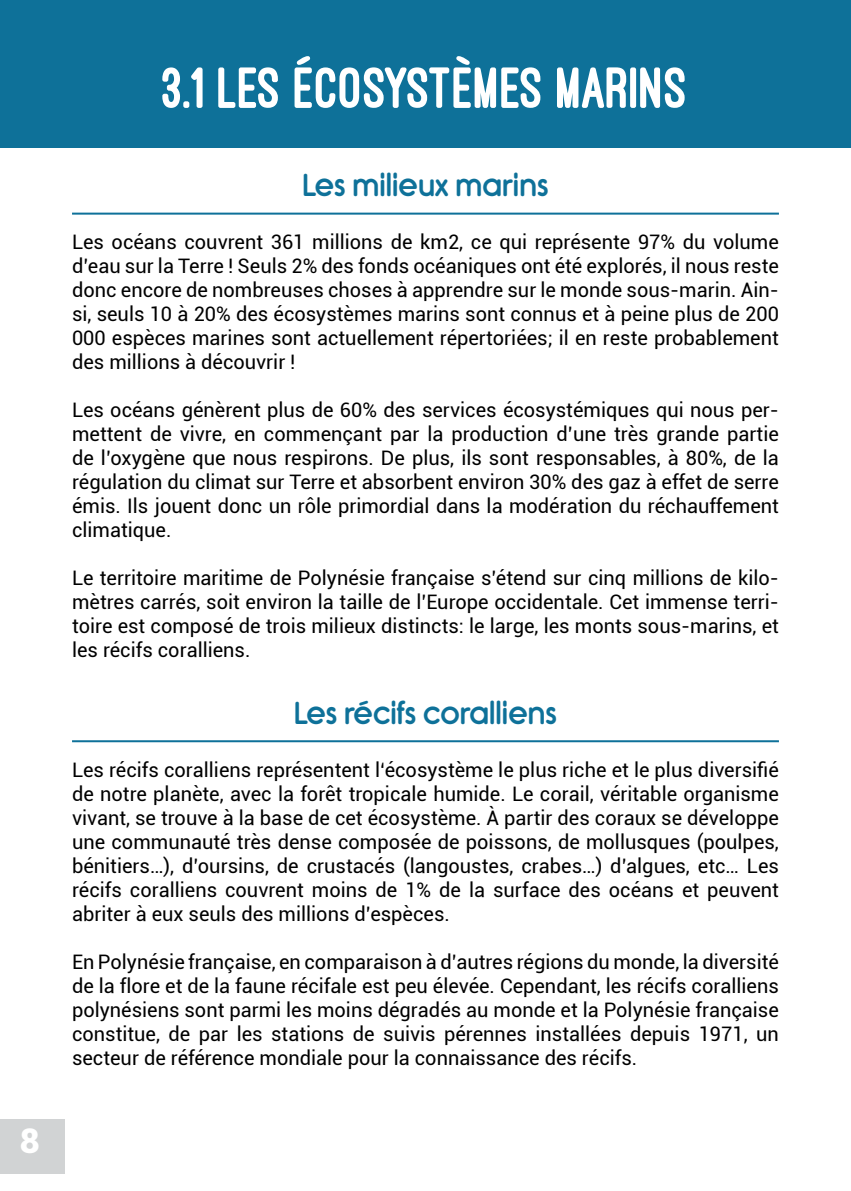
<style>
.page{position:relative;width:851px;height:1191px;background:#fff}
.page>*{position:absolute;margin:0;border:0;box-sizing:border-box;transform-origin:0 0}
.t1{font:800 60px "Ostrich Sans";color:#fff}
.t2{font:900 34px "Roboto";color:#fff}
.t3{font:30px "Rimouski Sb";color:#0e7199}
.t4{font:20px/24px "Roboto";color:#000;text-align:justify}
</style>
<div class="page">
<div style="left:0;top:1119px;width:64px;height:54px;background:#d1d3d4"></div>
<div style="left:0;top:0;width:850px;height:148px;background:#0e7199"></div>
<hr style="left:72px;top:213px;width:706px;height:2px;background:#0e7199">
<hr style="left:72px;top:740px;width:706px;height:2px;background:#0e7199">
<h2 class="t2" style="left:20px;top:1117px;width:21px">8</h2>
<h1 class="t1" style="left:162px;top:56px;width:527px">3.1 LES ÉCOSYSTÈMES MARINS</h1>
<h3 class="t3" style="left:302px;top:168px;width:247px">Les milieux marins</h3>
<p class="t4" style="left:72px;top:229px;width:708px">Les océans couvrent 361 millions de km2, ce qui représente 97% du volume d’eau sur la Terre ! Seuls 2% des fonds océaniques ont été explorés, il nous reste donc encore de nombreuses choses à apprendre sur le monde sous-marin. Ain&shy;si, seuls 10 à 20% des écosystèmes marins sont connus et à peine plus de 200<br>000 espèces marines sont actuellement répertoriées; il en reste probablement des millions à découvrir !</p>
<p class="t4" style="left:72px;top:397px;width:708px">Les océans génèrent plus de 60% des services écosystémiques qui nous per&shy;mettent de vivre, en commençant par la production d’une très grande partie de l’oxygène que nous respirons. De plus, ils sont responsables, à 80%, de la régulation du climat sur Terre et absorbent environ 30% des gaz à effet de serre émis. Ils jouent donc un rôle primordial dans la modération du réchauffement climatique.</p>
<p class="t4" style="left:72px;top:565px;width:708px">Le territoire maritime de Polynésie française s’étend sur cinq millions de kilo&shy;mètres carrés, soit environ la taille de l’Europe occidentale. Cet immense terri&shy;toire est composé de trois milieux distincts: le large, les monts sous-marins, et les récifs coralliens.</p>
<h3 class="t3" style="left:294px;top:695px;width:264px">Les récifs coralliens</h3>
<p class="t4" style="left:72px;top:757px;width:708px">Les récifs coralliens représentent l‘écosystème le plus riche et le plus diversifié de notre planète, avec la forêt tropicale humide. Le corail, véritable organisme vivant, se trouve à la base de cet écosystème. À partir des coraux se développe une communauté très dense composée de poissons, de mollusques (poulpes, bénitiers…), d’oursins, de crustacés (langoustes, crabes…) d’algues, etc… Les récifs coralliens couvrent moins de 1% de la surface des océans et peuvent abriter à eux seuls des millions d’espèces.</p>
<p class="t4" style="left:72px;top:949px;width:708px">En Polynésie française, en comparaison à d’autres régions du monde, la diversité de la flore et de la faune récifale est peu élevée. Cependant, les récifs coralliens polynésiens sont parmi les moins dégradés au monde et la Polynésie française constitue, de par les stations de suivis pérennes installées depuis 1971, un secteur de référence mondiale pour la connaissance des récifs.</p>
</div>
